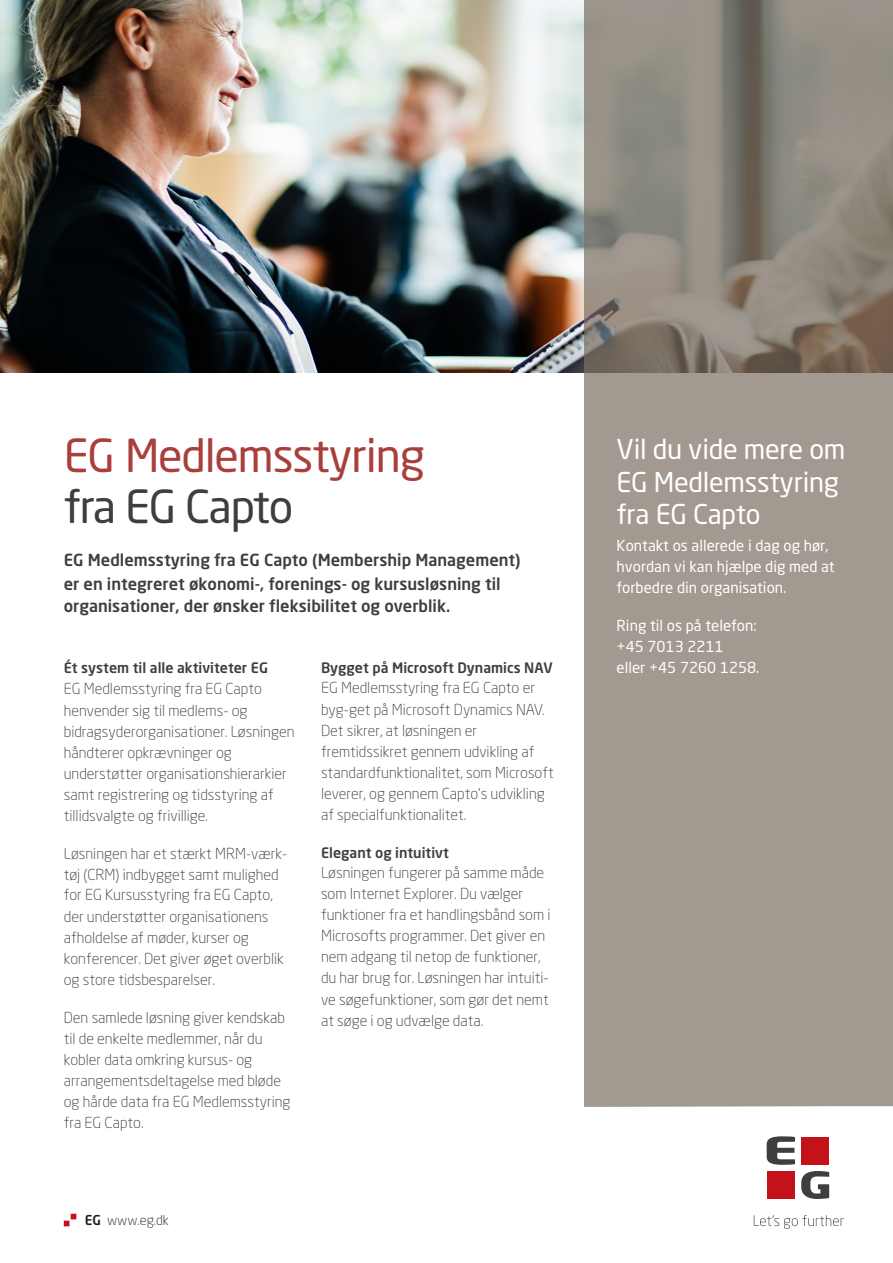
<style>
.page{position:relative;width:893px;height:1263px;background:#fff}
.page>*{position:absolute;margin:0;border:0;box-sizing:border-box;transform-origin:0 0}
.Manchet{font:45px/51px "Neo Sans Std";letter-spacing:-.025em;color:#a93f3c}
.Copy___Hvid{font:27px/32.7px "Neo Sans Std";letter-spacing:-.01em;color:#fff}
.Manchet-2{font:500 16.5px/23px "Neo Sans Std";color:#3e3e3f}
.Copy{font:300 15px/21px "Neo Sans Std";color:#3e3e3f}
.Copy___Hvid-2{font:15px/21px "Neo Sans Std";color:#fff}
.Copy-2{font:500 14.25px "Neo Sans Std";color:#3e3e3f}
.t1{font:300 13.5px "Neo Sans Std";color:#231f20}
.s1{color:#3e3e3f}
.s2{font-weight:500}
</style>
<div class="page">
<img style="left:0;top:0;width:585px;height:372px">
<svg style="left:585px;top:0;width:308px;height:1106px;background:#9a9288"></svg>
<div style="left:767px;top:1171px;width:28px;height:28px;background:#c4121a"></div>
<div style="left:801px;top:1137px;width:28px;height:28px;background:#c4121a"></div>
<svg style="left:767px;top:1136px;width:28px;height:29px"></svg>
<svg style="left:754px;top:1215px;width:90px;height:14px"></svg>
<svg style="left:801px;top:1171px;width:28px;height:28px"></svg>
<svg style="left:64px;top:1214px;width:12px;height:12px"></svg>
<p class="Manchet" style="left:64px;top:430px;width:363px">EG Medlemsstyring <span class="s1">fra EG Capto</span></p>
<p class="Manchet-2" style="left:64px;top:548px;width:458px">EG Medlemsstyring fra EG Capto (Membership Management) er en integreret økonomi-, forenings- og kursusløsning til organisationer, der ønsker fleksibilitet og overblik.</p>
<p class="Copy-2" style="left:64px;top:659px;width:206px">Ét system til alle aktiviteter EG</p>
<p class="Copy" style="left:64px;top:678px;width:232px">EG Medlemsstyring fra EG Capto henvender sig til medlems- og bidragsyderorganisationer. Løsningen håndterer opkrævninger og understøtter organisationshierarkier samt registrering og tidsstyring af tillidsvalgte og frivillige.</p>
<p class="Copy" style="left:64px;top:843px;width:225px">Løsningen har et stærkt MRM-værk&shy;tøj (CRM) indbygget samt mulighed for EG Kursusstyring fra EG Capto, der understøtter organisationens afholdelse af møder, kurser og konferencer. Det giver øget overblik og store tidsbesparelser.</p>
<p class="Copy" style="left:64px;top:1007px;width:228px">Den samlede løsning giver kendskab til de enkelte medlemmer, når du kobler data omkring kursus- og arrangementsdeltagelse med bløde og hårde data fra EG Medlemsstyring fra EG Capto.</p>
<p class="Copy-2" style="left:321px;top:658px;width:233px">Bygget på Microsoft Dynamics NAV</p>
<p class="Copy" style="left:321px;top:677px;width:234px">EG Medlemsstyring fra EG Capto er byg-get på Microsoft Dynamics NAV.<br>Det sikrer, at løsningen er fremtidssikret gennem udvikling af standardfunktionalitet, som Microsoft leverer, og gennem Capto’s udvikling af specialfunktionalitet.</p>
<p class="Copy-2" style="left:321px;top:843px;width:129px">Elegant og intuitivt</p>
<p class="Copy" style="left:321px;top:862px;width:231px">Løsningen fungerer på samme måde som Internet Explorer. Du vælger funktioner fra et handlingsbånd som i Microsofts programmer. Det giver en nem adgang til netop de funktioner, du har brug for. Løsningen har intuiti&shy;ve søgefunktioner, som gør det nemt at søge i og udvælge data.</p>
<p class="t1" style="left:85px;top:1212px;width:86px"><span class="s2">EG</span> www.eg.dk</p>
<p class="Copy___Hvid" style="left:617px;top:432px;width:230px">Vil du vide mere om<br>EG Medlemsstyring fra EG Capto</p>
<p class="Copy___Hvid-2" style="left:617px;top:534px;width:220px">Kontakt os allerede i dag og hør, hvordan vi kan hjælpe dig med at forbedre din organisation.</p>
<p class="Copy___Hvid-2" style="left:617px;top:614px;width:144px">Ring til os på telefon: +45 7013 2211<br>eller +45 7260 1258.</p>
</div>
